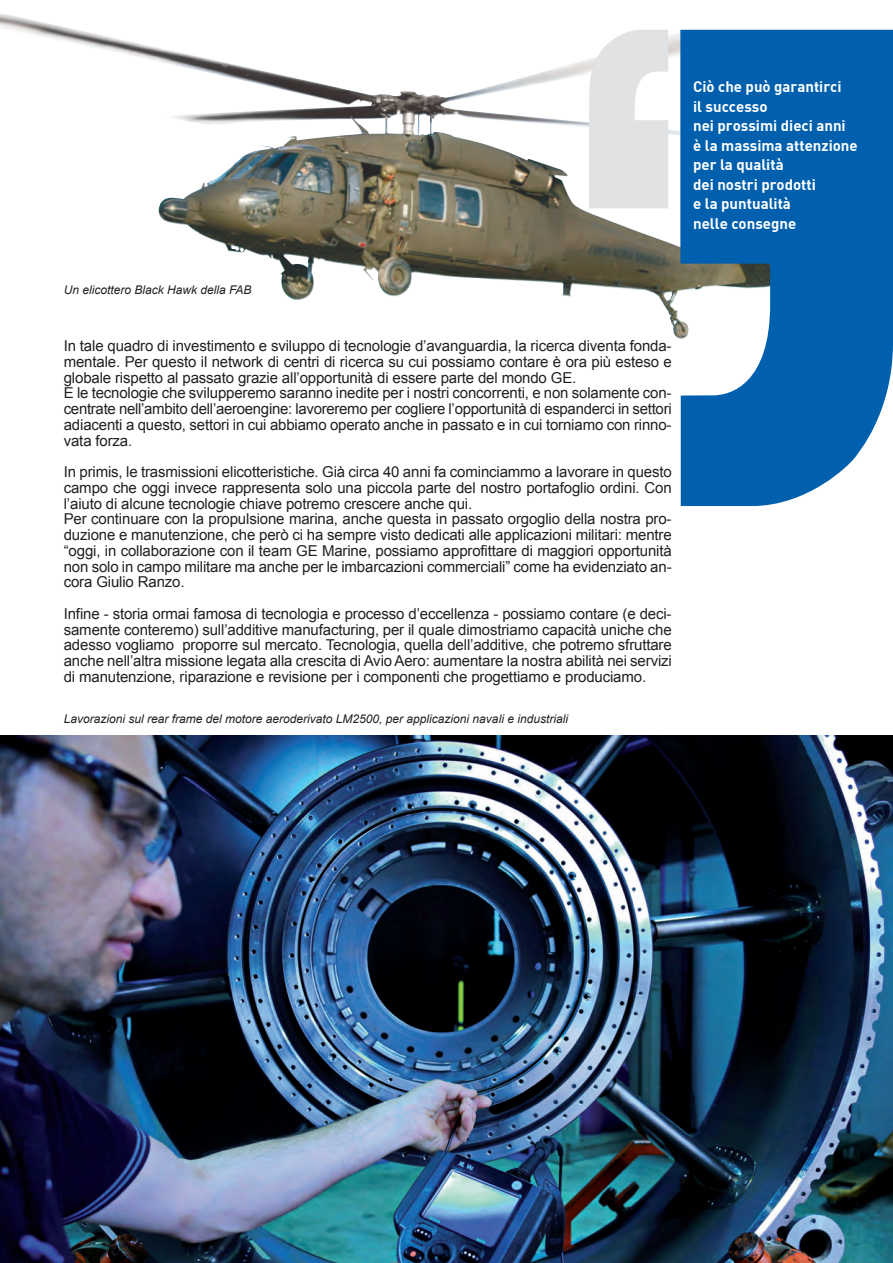
<style>
.page{position:relative;width:893px;height:1263px;background:#fff}
.page>*{position:absolute;margin:0;border:0;box-sizing:border-box;transform-origin:0 0}
.t1{font:15px/15.8px "Arial";letter-spacing:-.01em;color:#231f20}
.t2{font:15px/19.5px "DIN Bold";color:#fff}
.t3{font:italic 12px "Arial";color:#231f20}
</style>
<div class="page">
<img style="left:0;top:13px;width:808px;height:326px">
<img style="left:1px;top:736px;width:892px;height:527px">
<svg style="left:680px;top:30px;width:213px;height:476px;background:#2575b6"></svg>
<svg style="left:589px;top:30px;width:79px;height:178px;background:#e5e6e8"></svg>
<p class="t3" style="left:64px;top:283px;width:189px">Un elicottero Black Hawk della FAB</p>
<p class="t1" style="left:64px;top:338px;width:609px">In tale quadro di investimento e sviluppo di tecnologie d’avanguardia, la ricerca diventa fonda&shy;mentale. Per questo il network di centri di ricerca su cui possiamo contare è ora più esteso e globale rispetto al passato grazie all’opportunità di essere parte del mondo GE.<br>E le tecnologie che svilupperemo saranno inedite per i nostri concorrenti, e non solamente con&shy;centrate nell’ambito dell’aeroengine: lavoreremo per cogliere l’opportunità di espanderci in settori adiacenti a questo, settori in cui abbiamo operato anche in passato e in cui torniamo con rinno&shy;vata forza.</p>
<p class="t1" style="left:64px;top:464px;width:609px">In primis, le trasmissioni elicotteristiche. Già circa 40 anni fa cominciammo a lavorare in questo campo che oggi invece rappresenta solo una piccola parte del nostro portafoglio ordini. Con l’aiuto di alcune tecnologie chiave potremo crescere anche qui.<br>Per continuare con la propulsione marina, anche questa in passato orgoglio della nostra pro&shy;duzione e manutenzione, che però ci ha sempre visto dedicati alle applicazioni militari: mentre “oggi, in collaborazione con il team GE Marine, possiamo approfittare di maggiori opportunità non solo in campo militare ma anche per le imbarcazioni commerciali” come ha evidenziato an&shy;cora Giulio Ranzo.</p>
<p class="t1" style="left:64px;top:606px;width:610px;text-align:justify">Infine - storia ormai famosa di tecnologia e processo d’eccellenza - possiamo contare (e deci&shy;samente conteremo) sull’additive manufacturing, per il quale dimostriamo capacità uniche che adesso vogliamo proporre sul mercato. Tecnologia, quella dell’additive, che potremo sfruttare anche nell’altra missione legata alla crescita di Avio Aero: aumentare la nostra abilità nei servizi di manutenzione, riparazione e revisione per i componenti che progettiamo e produciamo.</p>
<p class="t3" style="left:64px;top:712px;width:506px">Lavorazioni sul rear frame del motore aeroderivato LM2500, per applicazioni navali e industriali</p>
<p class="t2" style="left:693px;top:76px;width:166px">Ciò che può garantirci<br>il successo<br>nei prossimi dieci anni<br>è la massima attenzione per la qualità<br>dei nostri prodotti<br>e la puntualità<br>nelle consegne</p>
</div>
